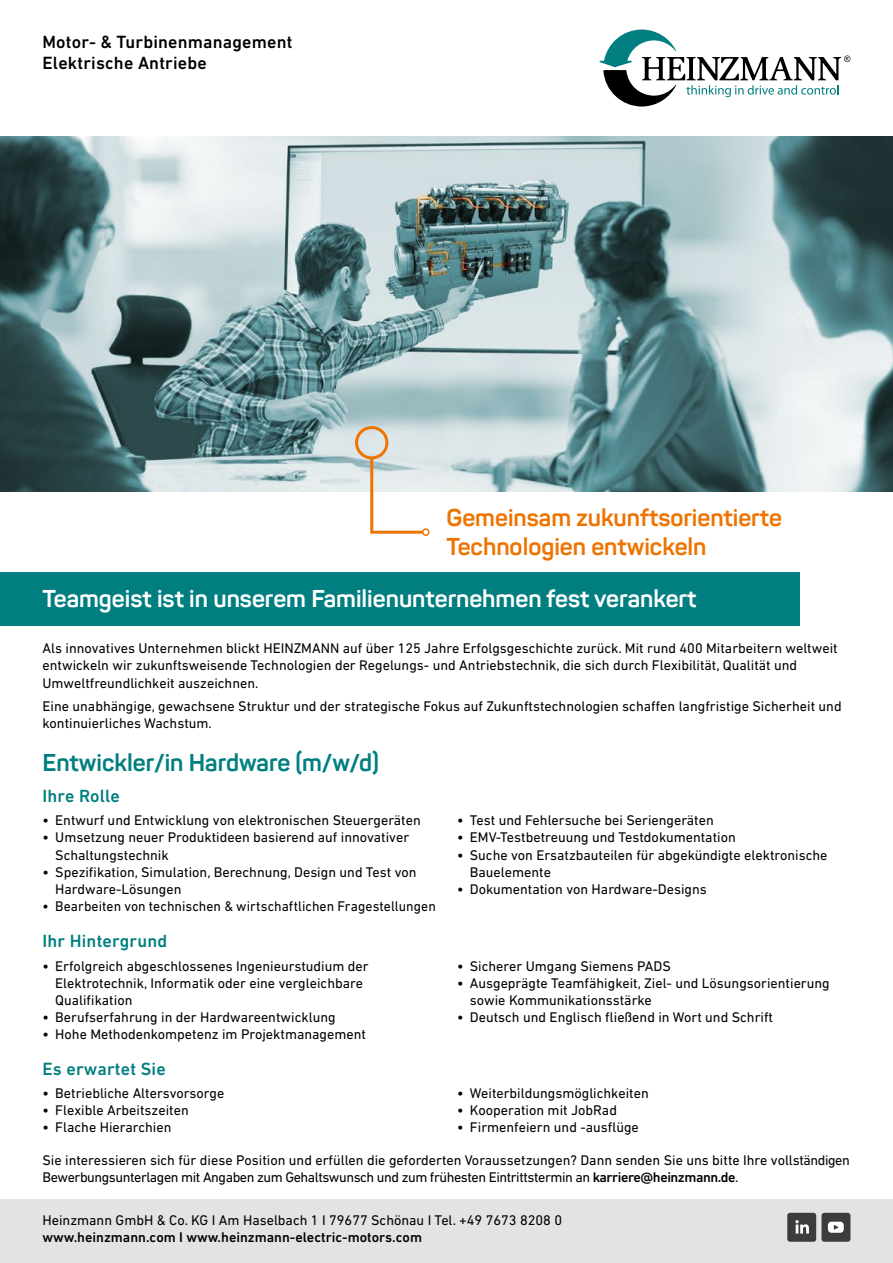
<style>
.page{position:relative;width:893px;height:1263px;background:#fff}
.page>*{position:absolute;margin:0;border:0;box-sizing:border-box;transform-origin:0 0}
.t1{font:700 24px "Sahar";color:#fff}
.t2{font:700 24px/28.8px "Sahar";color:#ee7402}
.Headline_Stellenanze{font:700 24px "Sahar";color:#007e80}
.t3{font:500 18px/21.6px "DIN Next LT Pro";letter-spacing:.01em;color:#000}
.Subheadline_Liste{font:500 18px "DIN Next LT Pro";letter-spacing:.01em;color:#007e80}
.Body_Copy{font:14.25px/17.1px "DIN Next LT Pro";color:#000}
.t4{font:500 14.25px "DIN Next LT Pro";color:#000}
.s1{font-weight:500}
</style>
<div class="page">
<svg style="left:600px;top:30px;width:250px;height:77px"></svg>
<div style="left:0;top:1199px;width:893px;height:64px;background:#e3e3e3"></div>
<img style="left:0;top:136px;width:893px;height:355px">
<div style="left:0;top:572px;width:799px;height:54px;background:#007e80"></div>
<div style="left:355px;top:426px;width:33px;height:33px;border:3px solid #ee7402;border-radius:50%"></div>
<svg style="left:369px;top:454px;width:57px;height:81px"></svg>
<div style="left:422px;top:528px;width:7px;height:8px;border:2px solid #ee7402;border-radius:50%"></div>
<div style="left:787px;top:1213px;width:29px;height:29px;background:#3c3c3b;border-radius:3px"></div>
<svg style="left:795px;top:1220px;width:14px;height:13px"></svg>
<div style="left:821px;top:1213px;width:29px;height:29px;background:#3c3c3b;border-radius:3px"></div>
<svg style="left:828px;top:1222px;width:16px;height:11px"></svg>
<p class="t3" style="left:43px;top:30px;width:252px">Motor- &amp; Turbinenmanagement<br>Elektrische Antriebe</p>
<h1 class="t2" style="left:446px;top:503px;width:337px">Gemeinsam zukunftsorientierte<br>Technologien entwickeln</h1>
<h1 class="t1" style="left:43px;top:583px;width:655px">Teamgeist ist in unserem Familienunternehmen fest verankert</h1>
<p class="Body_Copy" style="left:43px;top:640px;width:797px">Als innovatives Unternehmen blickt HEINZMANN auf über 125 Jahre Erfolgsgeschichte zurück. Mit rund 400 Mitarbeitern weltweit entwickeln wir zukunftsweisende Technologien der Regelungs- und Antriebstechnik, die sich durch Flexibilität, Qualität und<br>Umweltfreundlichkeit auszeichnen.</p>
<p class="Body_Copy" style="left:43px;top:697px;width:801px">Eine unabhängige, gewachsene Struktur und der strategische Fokus auf Zukunftstechnologien schaffen langfristige Sicherheit und kontinuierliches Wachstum.</p>
<p class="Headline_Stellenanze" style="left:43px;top:748px;width:338px">Entwickler/in Hardware (m/w/d)</p>
<p class="Subheadline_Liste" style="left:43px;top:785px;width:79px">Ihre Rolle</p>
<p class="Body_Copy" style="left:43px;top:812px;width:380px"><span class="s1">•</span> Entwurf und Entwicklung von elektronischen Steuergeräten</p>
<p class="Body_Copy" style="left:55px;top:829px;width:355px;text-indent:-13px"><span class="s1">•</span> Umsetzung neuer Produktideen basierend auf innovativer<br>Schaltungstechnik</p>
<p class="Body_Copy" style="left:55px;top:863px;width:363px;text-indent:-13px"><span class="s1">•</span> Spezifikation, Simulation, Berechnung, Design und Test von<br>Hardware-Lösungen</p>
<p class="Body_Copy" style="left:43px;top:897px;width:395px"><span class="s1">•</span> Bearbeiten von technischen &amp; wirtschaftlichen Fragestellungen</p>
<p class="Subheadline_Liste" style="left:43px;top:930px;width:126px">Ihr Hintergrund</p>
<p class="Body_Copy" style="left:55px;top:957px;width:315px;text-indent:-13px"><span class="s1">•</span> Erfolgreich abgeschlossenes Ingenieurstudium der<br>Elektrotechnik, Informatik oder eine vergleichbare<br>Qualifikation</p>
<p class="Body_Copy" style="left:43px;top:1008px;width:295px"><span class="s1">•</span> Berufserfahrung in der Hardwareentwicklung</p>
<p class="Body_Copy" style="left:43px;top:1025px;width:325px"><span class="s1">•</span> Hohe Methodenkompetenz im Projektmanagement</p>
<p class="Subheadline_Liste" style="left:43px;top:1058px;width:125px">Es erwartet Sie</p>
<p class="Body_Copy" style="left:43px;top:1084px;width:183px"><span class="s1">•</span> Betriebliche Altersvorsorge</p>
<p class="Body_Copy" style="left:43px;top:1101px;width:148px"><span class="s1">•</span> Flexible Arbeitszeiten</p>
<p class="Body_Copy" style="left:43px;top:1118px;width:130px"><span class="s1">•</span> Flache Hierarchien</p>
<p class="Body_Copy" style="left:457px;top:812px;width:258px"><span class="s1">•</span> Test und Fehlersuche bei Seriengeräten</p>
<p class="Body_Copy" style="left:457px;top:829px;width:280px"><span class="s1">•</span> EMV-Testbetreuung und Testdokumentation</p>
<p class="Body_Copy" style="left:470px;top:846px;width:359px;text-indent:-13px"><span class="s1">•</span> Suche von Ersatzbauteilen für abgekündigte elektronische<br>Bauelemente</p>
<p class="Body_Copy" style="left:457px;top:880px;width:251px"><span class="s1">•</span> Dokumentation von Hardware-Designs</p>
<p class="Body_Copy" style="left:457px;top:957px;width:215px"><span class="s1">•</span> Sicherer Umgang Siemens PADS</p>
<p class="Body_Copy" style="left:470px;top:974px;width:361px;text-indent:-13px"><span class="s1">•</span> Ausgeprägte Teamfähigkeit, Ziel- und Lösungsorientierung sowie Kommunikationsstärke</p>
<p class="Body_Copy" style="left:457px;top:1008px;width:317px"><span class="s1">•</span> Deutsch und Englisch fließend in Wort und Schrift</p>
<p class="Body_Copy" style="left:457px;top:1084px;width:193px"><span class="s1">•</span> Weiterbildungsmöglichkeiten</p>
<p class="Body_Copy" style="left:457px;top:1101px;width:161px"><span class="s1">•</span> Kooperation mit JobRad</p>
<p class="Body_Copy" style="left:457px;top:1118px;width:183px"><span class="s1">•</span> Firmenfeiern und -ausflüge</p>
<p class="Body_Copy" style="left:43px;top:1151px;width:809px">Sie interessieren sich für diese Position und erfüllen die geforderten Voraussetzungen? Dann senden Sie uns bitte Ihre vollständigen<br>Bewerbungsunterlagen mit Angaben zum Gehaltswunsch und zum frühesten Eintrittstermin an <span class="s1">karriere@heinzmann.de</span>.</p>
<p class="Body_Copy" style="left:43px;top:1211px;width:521px">Heinzmann GmbH &amp; Co. KG I Am Haselbach 1 I 79677 Schönau I Tel. +49 7673 8208 0</p>
<p class="t4" style="left:43px;top:1228px;width:381px">www.heinzmann.com I www.heinzmann-electric-motors.com</p>
</div>
